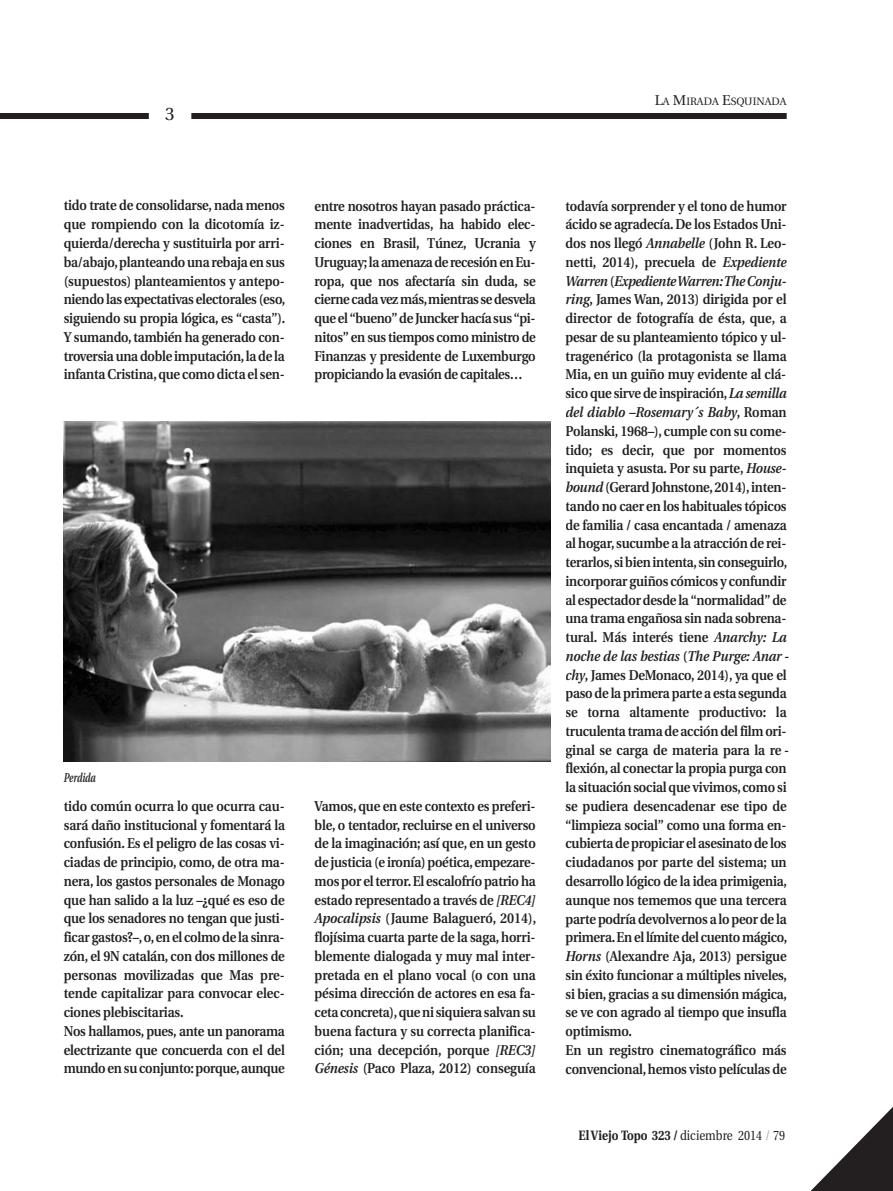
<style>
.page{position:relative;width:893px;height:1191px;background:#fff}
.page>*{position:absolute;margin:0;border:0;box-sizing:border-box;transform-origin:0 0}
.t1{font:18px "Utopia";color:#231f20}
.t2{font:600 14.25px/18.8px "Utopia";letter-spacing:-.015em;color:#231f20;text-align:justify;scale:.9 1}
.t3{font:700 13.5px "Utopia";color:#231f20;scale:.85 1}
.t4{font:italic 600 12.75px "Utopia";letter-spacing:-.005em;color:#231f20;scale:.7 1}
.t5{font:10.65px "Utopia";color:#231f20}
.s1{font-size:14.25px}
.s2{font-style:italic}
.s3{font-weight:400}
.s4{font-weight:400;color:#9d9fa2}
</style>
<div class="page">
<div style="left:0;top:113px;width:149px;height:6px;background:#231f20"></div>
<div style="left:191px;top:113px;width:596px;height:6px;background:#231f20"></div>
<svg style="left:810px;top:1107px;width:83px;height:84px"></svg>
<img style="left:64px;top:421px;width:486px;height:340px">
<p class="t1" style="left:165px;top:107px;width:11px">3</p>
<p class="t5" style="left:655px;top:97px;width:133px"><span class="s1">L</span>A <span class="s1">M</span>IRADA <span class="s1">E</span>SQUINADA</p>
<p class="t2" style="left:64px;top:197px;width:248px">tido trate de consolidarse, nada menos que rompiendo con la dicotomía iz&shy;quierda/derecha y sustituirla por arri - ba/abajo, planteando una rebaja en sus (supuestos) planteamientos y antepo&shy;niendo las expectativas electorales (eso, siguiendo su propia lógica, es “casta”).<br>Y sumando, también ha generado con&shy;troversia una doble imputación, la de la infanta Cristina, que como dicta el sen-</p>
<p class="t2" style="left:315px;top:197px;width:247px">entre nosotros hayan pasado práctica&shy;mente inadvertidas, ha habido elec - ciones en Brasil, Túnez, Ucrania y Uru guay; la amenaza de recesión en Eu&shy;ropa, que nos afectaría sin duda, se cierne cada vez más, mientras se desvela que el “bueno” de Juncker hacía sus “pi&shy;nitos” en sus tiempos como ministro de Finanzas y presidente de Luxemburgo propiciando la evasión de capitales…</p>
<p class="t4" style="left:64px;top:772px;width:47px">Perdida</p>
<p class="t2" style="left:64px;top:797px;width:247px;text-align:left">tido común ocurra lo que ocurra cau&shy;sará daño institucional y fomentará la confusión. Es el peligro de las cosas vi&shy;ciadas de principio, como, de otra ma&shy;nera, los gastos personales de Monago que han salido a la luz –¿qué es eso de que los senadores no tengan que justi&shy;ficar gastos?–, o, en el colmo de la sinra&shy;zón, el 9N catalán, con dos millones de personas movilizadas que Mas pre&shy;tende capitalizar para convocar elec&shy;ciones plebiscitarias.<br>Nos hallamos, pues, ante un panorama electrizante que concuerda con el del mundo en su conjunto: porque, aunque</p>
<p class="t2" style="left:315px;top:797px;width:248px">Vamos, que en este contexto es preferi&shy;ble, o tentador, recluirse en el universo de la imaginación; así que, en un gesto de justicia (e ironía) poética, empezare&shy;mos por el terror. El escalofrío patrio ha estado representado a través de <span class="s2">[REC4] Apocalipsis</span> (Jaume Balagueró, 2014), flojísima cuarta parte de la saga, horri&shy;blemente dialogada y muy mal inter&shy;pretada en el plano vocal (o con una pésima dirección de actores en esa fa&shy;ceta concreta), que ni siquiera salvan su buena factura y su correcta planifica&shy;ción; una decepción, porque <span class="s2">[REC3] Génesis</span> (Paco Plaza, 2012) conseguía</p>
<p class="t2" style="left:565px;top:198px;width:250px;text-align:left">todavía sorprender y el tono de humor ácido se agradecía. De los Estados Uni&shy;dos nos llegó <span class="s2">Annabelle</span> (John R. Leo&shy;netti, 2014), precuela de <span class="s2">Expediente Warren</span> (<span class="s2">Expediente Warren: The Conju&shy;ring</span>, James Wan, 2013) dirigida por el director de fotografía de ésta, que, a pesar de su planteamiento tópico y ul&shy;tragenérico (la protagonista se llama Mia, en un guiño muy evidente al clá&shy;sico que sirve de inspiración, <span class="s2">La semilla del diablo –Rosemary´s Baby</span>, Roman Polanski, 1968<span class="s2">–</span>), cumple con su come&shy;tido; es decir, que por momentos inquie ta y asusta. Por su parte, <span class="s2">House&shy;bound</span> (Gerard Johnstone, 2014), inten&shy;tando no caer en los habituales tópicos de familia / casa encantada / amenaza al hogar, sucumbe a la atracción de rei&shy;terarlos, si bien intenta, sin conseguirlo, incorporar guiños cómicos y confundir al espectador desde la “normalidad” de una trama engañosa sin nada sobrena&shy;tural. Más interés tiene <span class="s2">Anarchy: La noche de las bestias</span> (<span class="s2">The Purge: Anar - chy</span>, James DeMonaco, 2014), ya que el paso de la primera parte a esta segunda se torna altamente productivo: la trucu lenta trama de acción del film ori - gi nal se carga de materia para la re - flexión, al conectar la propia purga con la situación social que vivimos, como si se pudiera desencadenar ese tipo de “limpieza social” como una forma en&shy;cubierta de propiciar el asesinato de los ciudadanos por parte del sistema; un desarrollo lógico de la idea primigenia, aunque nos tememos que una tercera parte podría devolvernos a lo peor de la primera. En el límite del cuento mágico, <span class="s2">Horns</span> (Alexandre Aja, 2013) persigue sin éxito funcionar a múltiples niveles, si bien, gracias a su dimensión mágica, se ve con agrado al tiempo que insufla optimismo.<br>En un registro cinematográfico más convencional, hemos visto películas de</p>
<p class="t3" style="left:578px;top:1130px;width:245px">El Viejo Topo 323 / <span class="s3">diciembre 2014</span> <span class="s4">/</span> <span class="s3">79</span></p>
</div>
